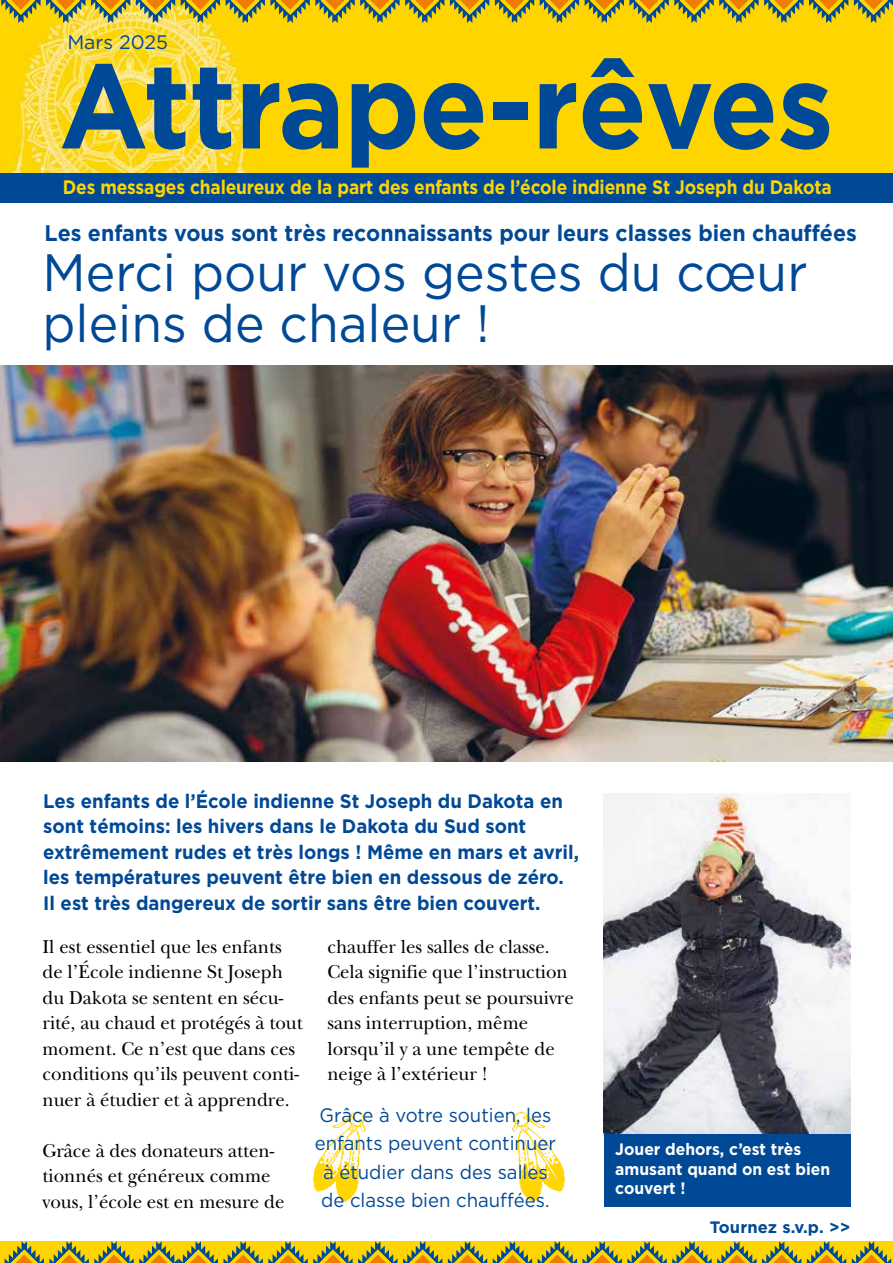
<style>
.page{position:relative;width:893px;height:1263px;background:#fff}
.page>*{position:absolute;margin:0;border:0;box-sizing:border-box;transform-origin:0 0}
.t1{font:700 120px "Gotham";letter-spacing:-.01em;color:#004996;scale:.94 1}
.t2{font:52.5px/51px "Gotham";color:#004996;scale:.95 1}
.t3{font:700 22.5px "Gotham";color:#004996;scale:.95 1}
.t4{font:19.5px/25.5px "New Baskerville Std";color:#000;scale:.96 1}
.t5{font:700 19.5px/25.5px "Gotham";color:#004996;scale:.95 1}
.t6{font:19.5px/28.5px "Gotham";color:#004996;text-align:center;scale:.95 1}
.t7{font:700 19.5px "Gotham";letter-spacing:-.01em;color:#ffd500;scale:.89 1}
.t8{font:19.5px "Gotham";color:#004996}
.t9{font:700 16.5px/19.5px "Gotham";color:#fff;scale:.95 1}
.t10{font:700 16.5px "Gotham";letter-spacing:.01em;color:#004996}
</style>
<div class="page">
<div style="left:0;top:0;width:893px;height:203px;background:#ffd500"></div>
<div style="left:0;top:173px;width:893px;height:30px;background:#004996"></div>
<img style="left:11px;top:1px;width:247px;height:172px">
<div style="left:0;top:1241px;width:893px;height:22px;background:#ffd500"></div>
<svg style="left:403px;top:1241px;width:39px;height:22px"></svg>
<svg style="left:448px;top:1241px;width:39px;height:22px"></svg>
<svg style="left:493px;top:1241px;width:39px;height:22px"></svg>
<svg style="left:538px;top:1241px;width:218px;height:22px"></svg>
<svg style="left:762px;top:1241px;width:39px;height:22px"></svg>
<svg style="left:807px;top:1241px;width:39px;height:22px"></svg>
<svg style="left:809px;top:0;width:39px;height:23px"></svg>
<svg style="left:585px;top:0;width:218px;height:23px"></svg>
<svg style="left:540px;top:0;width:39px;height:23px"></svg>
<svg style="left:495px;top:0;width:39px;height:23px"></svg>
<svg style="left:450px;top:0;width:39px;height:23px"></svg>
<svg style="left:226px;top:0;width:218px;height:23px"></svg>
<svg style="left:181px;top:0;width:39px;height:23px"></svg>
<svg style="left:136px;top:0;width:39px;height:23px"></svg>
<svg style="left:91px;top:0;width:39px;height:23px"></svg>
<img style="left:0;top:366px;width:893px;height:396px">
<img style="left:604px;top:793px;width:246px;height:341px">
<div style="left:604px;top:1134px;width:246px;height:72px;background:#004996"></div>
<img style="left:512px;top:1111px;width:53px;height:91px">
<img style="left:313px;top:1111px;width:53px;height:91px">
<svg style="left:1px;top:0;width:84px;height:23px"></svg>
<svg style="left:4px;top:1241px;width:393px;height:22px"></svg>
<svg style="left:854px;top:0;width:39px;height:23px"></svg>
<svg style="left:852px;top:1241px;width:40px;height:22px"></svg>
<p class="t8" style="left:67px;top:31px;width:102px">Mars 2025</p>
<h1 class="t1" style="left:59px;top:37px;width:826px">Attrape-rêves</h1>
<p class="t7" style="left:63px;top:176px;width:866px">Des messages chaleureux de la part des enfants de l’école indienne St Joseph du Dakota</p>
<p class="t3" style="left:45px;top:220px;width:856px">Les enfants vous sont très reconnaissants pour leurs classes bien chauffées</p>
<h2 class="t2" style="left:43px;top:246px;width:807px">Merci pour vos gestes du cœur pleins de chaleur !</h2>
<p class="t5" style="left:43px;top:788px;width:566px">Les enfants de l’École indienne St Joseph du Dakota en sont témoins: les hivers dans le Dakota du Sud sont extrêmement rudes et très longs ! Même en mars et avril, les températures peuvent être bien en dessous de zéro.<br>Il est très dangereux de sortir sans être bien couvert.</p>
<p class="t4" style="left:43px;top:934px;width:273px">Il est essentiel que les enfants de l’École indienne St Joseph du Dakota se sentent en sécu&shy;rité, au chaud et protégés à tout moment. Ce n’est que dans ces conditions qu’ils peuvent conti&shy;nuer à étudier et à apprendre.</p>
<p class="t4" style="left:43px;top:1138px;width:253px">Grâce à des donateurs atten&shy;tionnés et généreux comme vous, l’école est en mesure de</p>
<p class="t4" style="left:327px;top:934px;width:258px">chauffer les salles de classe.<br>Cela signifie que l’instruction des enfants peut se poursuivre sans interruption, même lorsqu’il y a une tempête de neige à l’extérieur !</p>
<p class="t6" style="left:315px;top:1100px;width:255px">Grâce à votre soutien, les enfants peuvent continuer à étudier dans des salles de classe bien chauffées.</p>
<p class="t9" style="left:615px;top:1139px;width:228px">Jouer dehors, c’est très amusant quand on est bien couvert !</p>
<p class="t10" style="left:710px;top:1217px;width:142px">Tournez s.v.p. &gt;&gt;</p>
</div>
